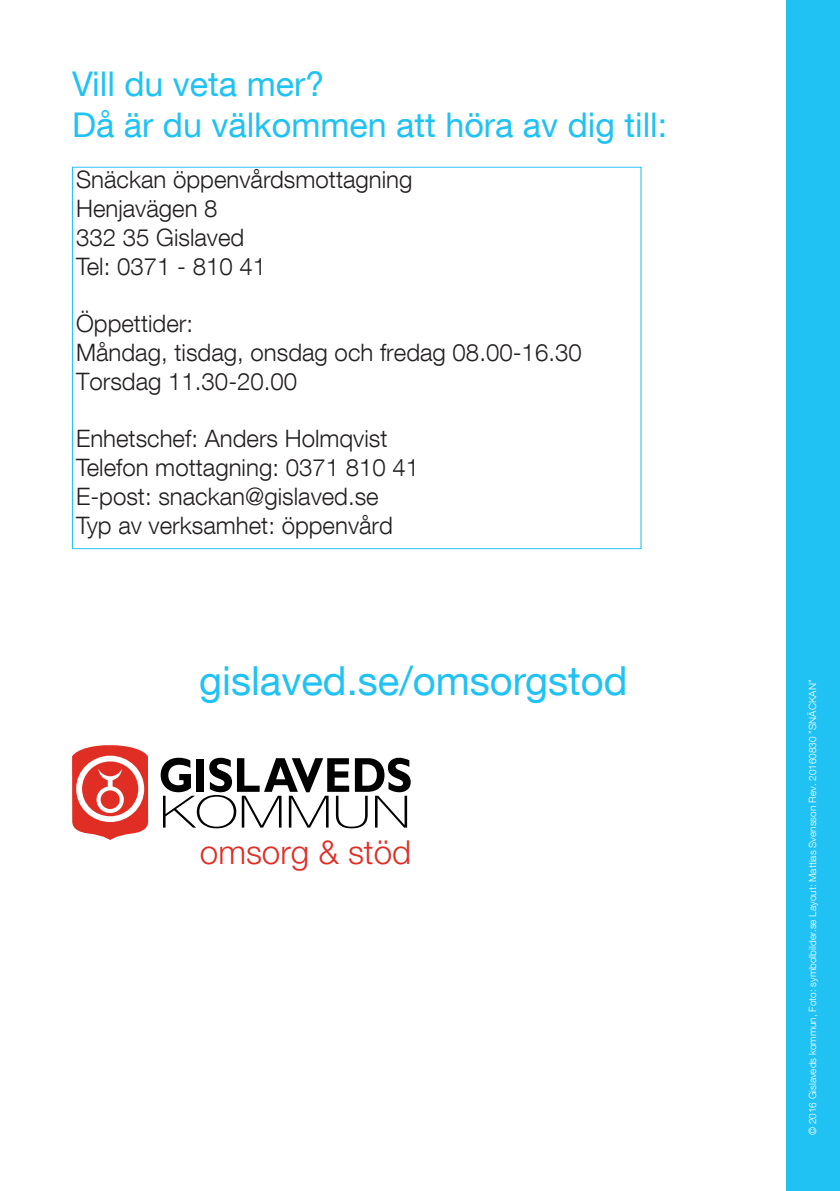
<style>
.page{position:relative;width:840px;height:1191px;background:#fff}
.page>*{position:absolute;margin:0;border:0;box-sizing:border-box;transform-origin:0 0}
.Underrubrik{font:40px "Helvetica Neue LT Com";color:#1fc2f3}
.Underrubrik-2{font:34px "Helvetica Neue LT Com";color:#1fc2f3}
.t1{font:300 33.2px "Helvetica Neue LT Com";color:#e02d25}
.Brödtext1{font:300 24px/28.8px "Helvetica Neue LT Com";color:#231f20}
.t2{font:12px "Arial";color:#fff}
.t3{font:300 10px "Helvetica Neue LT Com";color:#fff}
</style>
<div class="page">
<svg style="left:72px;top:745px;width:76px;height:95px"></svg>
<svg style="left:160px;top:757px;width:250px;height:71px"></svg>
<div style="left:785px;top:0;width:54px;height:1191px;background:#1fc2f3"></div>
<svg style="left:72px;top:167px;width:569px;height:382px"></svg>
<p class="Underrubrik-2" style="left:72px;top:63px;width:253px">Vill du veta mer?</p>
<p class="Underrubrik-2" style="left:72px;top:104px;width:596px">Då är du välkommen att höra av dig till:</p>
<p class="Brödtext1" style="left:76px;top:165px;width:338px">Snäckan öppenvårdsmottagning<br>Henjavägen 8<br>332 35 Gislaved<br>Tel: 0371 - 810 41</p>
<p class="Brödtext1" style="left:76px;top:309px;width:507px">Öppettider:<br>Måndag, tisdag, onsdag och fredag 08.00-16.30<br>Torsdag 11.30-20.00</p>
<p class="Brödtext1" style="left:76px;top:424px;width:344px">Enhetschef: Anders Holmqvist<br>Telefon mottagning: 0371 810 41<br>E-post: snackan@gislaved.se<br>Typ av verksamhet: öppenvård</p>
<p class="Underrubrik" style="left:199px;top:656px;width:429px">gislaved.se/omsorgstod</p>
<p class="t1" style="left:200px;top:832px;width:213px">omsorg &amp; stöd</p>
<p class="t3" style="left:806px;top:1135px;width:457px;rotate:-90deg">© 2016 Gislaveds kommun, Foto: symbolbilder.se Layout: Mattias Svensson Rev. 20160830 ”SNÄCKAN”</p>
<p class="t2" style="left:801px;top:1118px;width:158px;rotate:-90deg">sson REV 111219 ”STABEN”</p>
</div>
